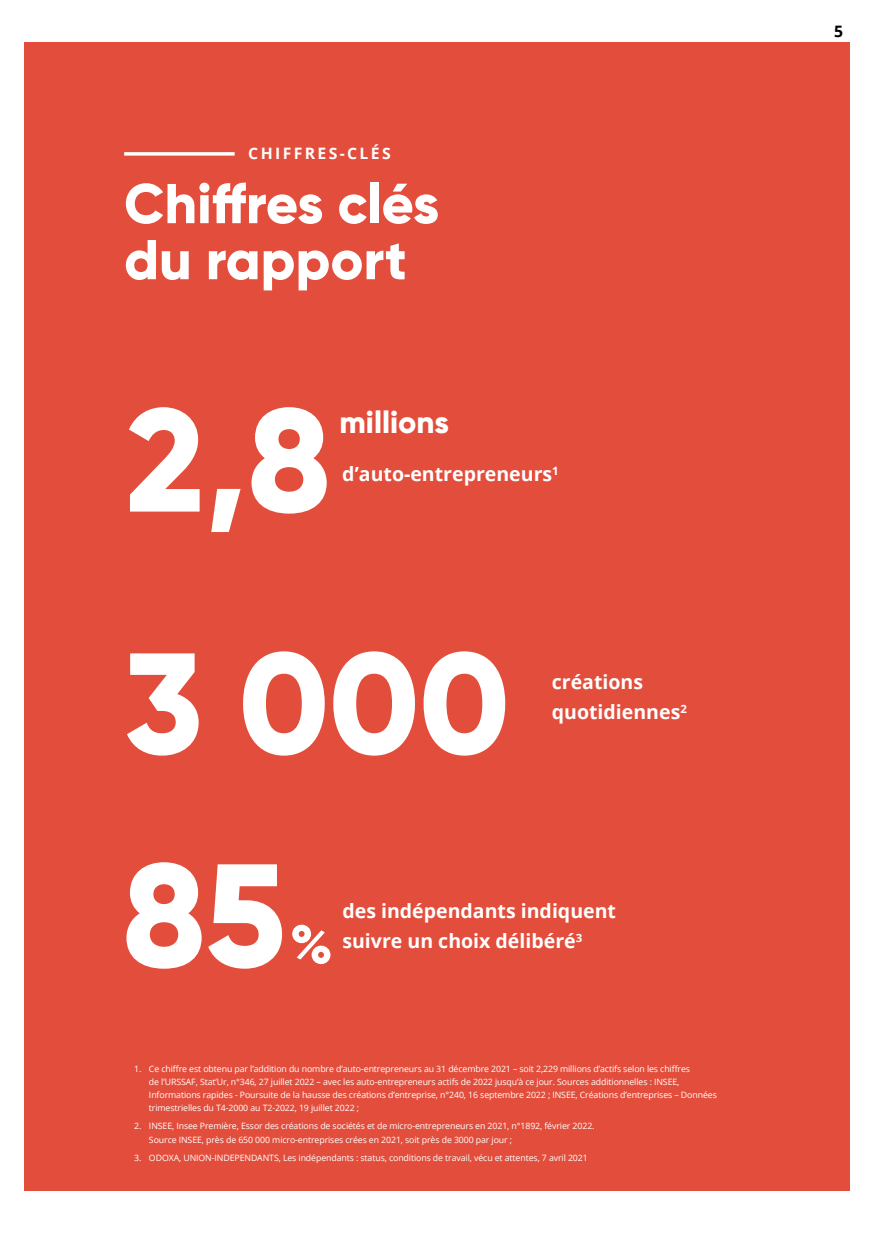
<style>
.page{position:relative;width:874px;height:1241px;background:#fff}
.page>*{position:absolute;margin:0;border:0;box-sizing:border-box;transform-origin:0 0}
.t1{font:800 146.12px "Gilroy";color:#fff}
.t2{font:800 143.15px "Gilroy";color:#fff}
.t3{font:800 56px/56px "Gilroy";color:#fff}
.t4{font:800 54.25px "Gilroy";color:#fff}
.t5{font:800 30.97px "Gilroy";color:#fff}
.t6{font:700 19.6px/30.3px "Open Sans";color:#fff}
.t7{font:700 15.75px "Open Sans";letter-spacing:.15em;color:#fff}
.t8{font:700 15.75px "Open Sans";color:#000}
.t9{font:700 11.38px "Open Sans";color:#fff}
.t10{font:8.75px/13.1px "Open Sans";letter-spacing:-.01em;color:#fff}
</style>
<div class="page">
<div style="left:24px;top:43px;width:825px;height:1147px;background:#e34d3b"></div>
<svg style="left:124px;top:152px;width:110px;height:4px"></svg>
<h3 class="t7" style="left:248px;top:142px;width:144px">CHIFFRES-CLÉS</h3>
<h3 class="t3" style="left:124px;top:175px;width:316px">Chiffres clés du rapport</h3>
<h1 class="t1" style="left:127px;top:368px;width:206px">2,8</h1>
<h3 class="t5" style="left:339px;top:402px;width:111px">millions</h3>
<h3 class="t6" style="left:342px;top:458px;width:211px">d’auto-entrepreneurs</h3>
<h3 class="t9" style="left:552px;top:462px;width:8px">1</h3>
<h2 class="t2" style="left:124px;top:613px;width:386px">3 000</h2>
<h3 class="t6" style="left:551px;top:665px;width:136px">créations quotidiennes<sup>2</sup></h3>
<h1 class="t1" style="left:122px;top:823px;width:165px">85</h1>
<h3 class="t4" style="left:290px;top:910px;width:44px">%</h3>
<h3 class="t6" style="left:342px;top:894px;width:275px">des indépendants indiquent suivre un choix délibéré<sup>3</sup></h3>
<p class="t10" style="left:149px;top:1061px;width:569px;text-indent:-15px">1. Ce chiffre est obtenu par l’addition du nombre d’auto-entrepreneurs au 31 décembre 2021 – soit 2,229 millions d’actifs selon les chiffres<br>de l’URSSAF, Stat’Ur, n°346, 27 juillet 2022 – avec les auto-entrepreneurs actifs de 2022 jusqu’à ce jour. Sources additionnelles : INSEE, Informations rapides - Poursuite de la hausse des créations d’entreprise, n°240, 16 septembre 2022 ; INSEE, Créations d’entreprises – Données trimestrielles du T4-2000 au T2-2022, 19 juillet 2022 ;</p>
<p class="t10" style="left:149px;top:1119px;width:447px;text-indent:-15px">2. INSEE, Insee Première, Essor des créations de sociétés et de micro-entrepreneurs en 2021, n°1892, février 2022.<br>Source INSEE, près de 650 000 micro-entreprises crées en 2021, soit près de 3000 par jour ;</p>
<p class="t10" style="left:134px;top:1150px;width:455px">3. ODOXA, UNION-INDEPENDANTS, Les indépendants : status, conditions de travail, vécu et attentes, 7 avril 2021</p>
<h3 class="t8" style="left:833px;top:20px;width:10px">5</h3>
</div>
